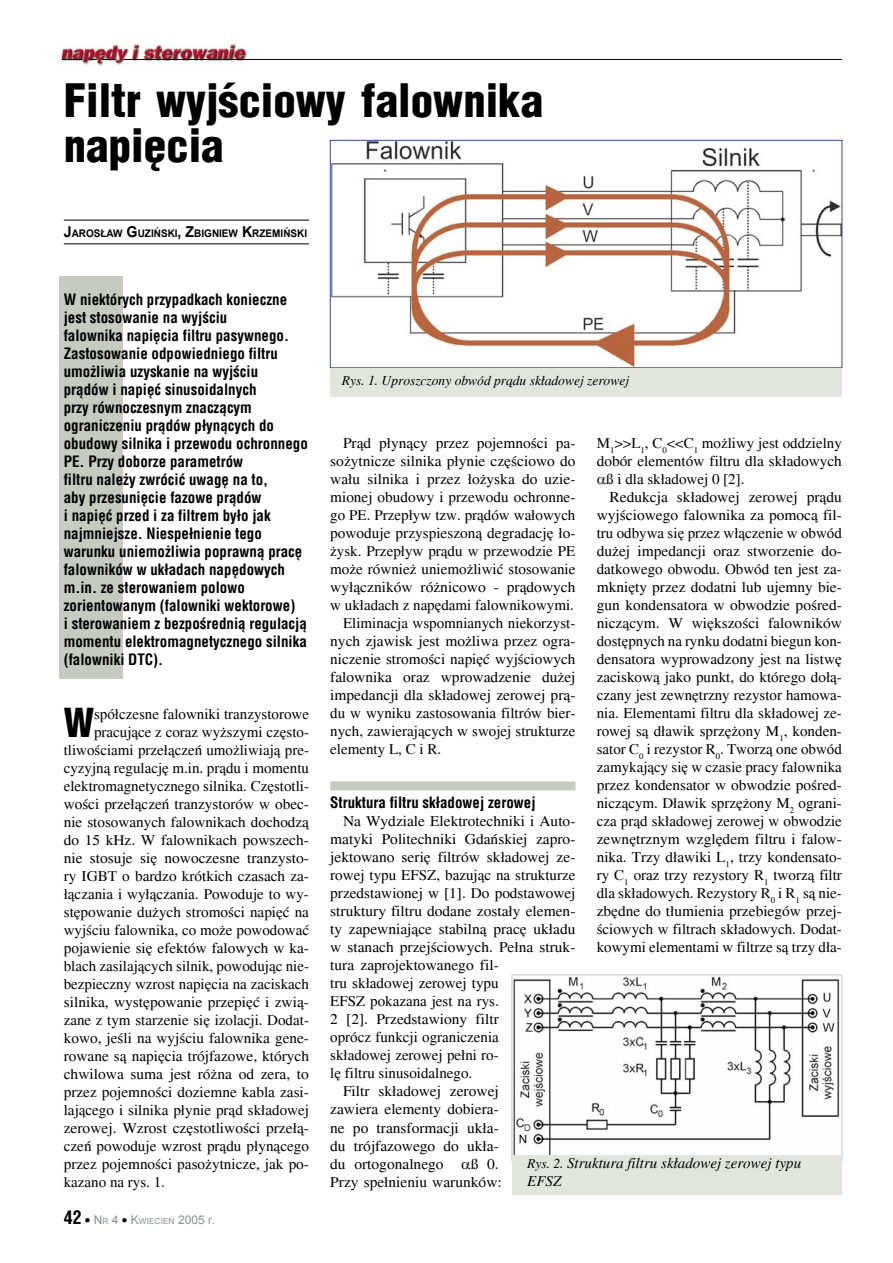
<style>
.page{position:relative;width:893px;height:1263px;background:#fff}
.page>*{position:absolute;margin:0;border:0;box-sizing:border-box;transform-origin:0 0}
.Tytuł_30{font:900 45px/45px "Switzerland Cond";color:#000}
.tekst_bez_akapitu{font:900 39px "Switzerland Cond";color:#000}
.Tytuł_szary{font:700 18px "Switzerland Condensed";color:#000}
.tekst_główny{font:15px/18px "Times";color:#000;text-align:justify}
.tekst_bez_akapitu-2{font:15px "Times";color:#000}
.lid{font:700 15px/18px "Switzerland Condensed";color:#000}
.podpisy_pod_rysunki_fotografie{font:italic 15px/18px "Times";color:#000}
.podtytuł_01{font:700 15px "Switzerland Condensed";color:#000}
.podpisy_pod_rysunki_fotografie-2{font:italic 13.5px "Times";color:#000}
.Tytuł_szary-2{font:12px "Arial";color:#889189}
.autor{font:700 10.5px "Arial";color:#000;scale:.95 1}
.s1{font-size:15px}
.s2{color:#000}
.s3{font-size:8.4px}
.s4{font-size:11.25px}
.s5{font-size:13.5px}
</style>
<div class="page">
<img style="left:60px;top:43px;width:188px;height:22px">
<svg style="left:62px;top:59px;width:20px;height:1px"></svg>
<svg style="left:88px;top:59px;width:28px;height:1px"></svg>
<hr style="left:123px;top:59px;width:719px;height:1px;background:#000">
<div style="left:60px;top:276px;width:63px;height:403px;background:#c6cac1"></div>
<hr style="left:64px;top:220px;width:245px;height:1px;background:#000">
<hr style="left:64px;top:244px;width:245px;height:1px;background:#000">
<div style="left:330px;top:781px;width:245px;height:9px;background:#c6cac1"></div>
<img style="left:332px;top:142px;width:508px;height:224px">
<div style="left:330px;top:140px;width:512px;height:228px;border:1px solid #3a4592"></div>
<div style="left:330px;top:368px;width:512px;height:28px;background:#e2e4de"></div>
<img style="left:514px;top:976px;width:326px;height:179px">
<div style="left:512px;top:974px;width:330px;height:187px;border:1px solid #c6cac1"></div>
<div style="left:512px;top:1155px;width:330px;height:40px;background:#e2e4de"></div>
<p class="Tytuł_30" style="left:64px;top:77px;width:481px">Filtr wyjściowy falownika napięcia</p>
<p class="autor" style="left:64px;top:227px;width:258px"><span class="s1">J</span>AROSŁAW <span class="s1">G</span>UZIŃSKI<span class="s1">, Z</span>BIGNIEW <span class="s1">K</span>RZEMIŃSKI</p>
<p class="lid" style="left:64px;top:290px;width:246px">W niektórych przypadkach konieczne jest stosowanie na wyjściu<br>falownika napięcia filtru pasywnego.<br>Zastosowanie odpowiedniego filtru umożliwia uzyskanie na wyjściu<br>prądów i napięć sinusoidalnych<br>przy równoczesnym znaczącym ograniczeniu prądów płynących do obudowy silnika i przewodu ochronnego PE. Przy doborze parametrów<br>filtru należy zwrócić uwagę na to,<br>aby przesunięcie fazowe prądów<br>i napięć przed i za filtrem było jak najmniejsze. Niespełnienie tego warunku uniemożliwia poprawną pracę falowników w układach napędowych m.in. ze sterowaniem polowo zorientowanym (falowniki wektorowe)<br>i sterowaniem z bezpośrednią regulacją momentu elektromagnetycznego silnika (falowniki DTC).</p>
<p class="tekst_bez_akapitu" style="left:64px;top:698px;width:32px">W</p>
<p class="tekst_bez_akapitu-2" style="left:94px;top:705px;width:216px">spółczesne falowniki tranzystorowe</p>
<p class="tekst_bez_akapitu-2" style="left:94px;top:723px;width:216px">pracujące z coraz wyższymi często-</p>
<p class="tekst_bez_akapitu-2" style="left:64px;top:741px;width:247px">tliwościami przełączeń umożliwiają pre-</p>
<p class="tekst_bez_akapitu-2" style="left:64px;top:759px;width:247px">cyzyjną regulację m.in. prądu i momentu</p>
<p class="tekst_bez_akapitu-2" style="left:64px;top:777px;width:247px">elektromagnetycznego silnika. Częstotli-</p>
<p class="tekst_bez_akapitu-2" style="left:64px;top:795px;width:247px">wości przełączeń tranzystorów w obec-</p>
<p class="tekst_bez_akapitu-2" style="left:64px;top:813px;width:247px">nie stosowanych falownikach dochodzą</p>
<p class="tekst_bez_akapitu-2" style="left:64px;top:831px;width:247px">do 15 kHz. W falownikach powszech-</p>
<p class="tekst_bez_akapitu-2" style="left:64px;top:849px;width:247px">nie stosuje się nowoczesne tranzysto-</p>
<p class="tekst_bez_akapitu-2" style="left:64px;top:867px;width:247px">ry IGBT o bardzo krótkich czasach za-</p>
<p class="tekst_bez_akapitu-2" style="left:64px;top:885px;width:247px">łączania i wyłączania. Powoduje to wy-</p>
<p class="tekst_bez_akapitu-2" style="left:64px;top:903px;width:247px">stępowanie dużych stromości napięć na</p>
<p class="tekst_bez_akapitu-2" style="left:64px;top:921px;width:247px">wyjściu falownika, co może powodować</p>
<p class="tekst_bez_akapitu-2" style="left:64px;top:939px;width:247px">pojawienie się efektów falowych w ka-</p>
<p class="tekst_bez_akapitu-2" style="left:64px;top:957px;width:247px">blach zasilających silnik, powodując nie-</p>
<p class="tekst_bez_akapitu-2" style="left:64px;top:975px;width:247px">bezpieczny wzrost napięcia na zaciskach</p>
<p class="tekst_bez_akapitu-2" style="left:64px;top:993px;width:247px">silnika, występowanie przepięć i zwią-</p>
<p class="tekst_bez_akapitu-2" style="left:64px;top:1011px;width:247px">zane z tym starzenie się izolacji. Dodat-</p>
<p class="tekst_bez_akapitu-2" style="left:64px;top:1029px;width:247px">kowo, jeśli na wyjściu falownika gene-</p>
<p class="tekst_bez_akapitu-2" style="left:64px;top:1047px;width:247px">rowane są napięcia trójfazowe, których</p>
<p class="tekst_bez_akapitu-2" style="left:64px;top:1065px;width:247px">chwilowa suma jest różna od zera, to</p>
<p class="tekst_bez_akapitu-2" style="left:64px;top:1083px;width:247px">przez pojemności doziemne kabla zasi-</p>
<p class="tekst_bez_akapitu-2" style="left:64px;top:1101px;width:247px">lającego i silnika płynie prąd składowej</p>
<p class="tekst_bez_akapitu-2" style="left:64px;top:1119px;width:247px">zerowej. Wzrost częstotliwości przełą-</p>
<p class="tekst_bez_akapitu-2" style="left:64px;top:1137px;width:247px">czeń powoduje wzrost prądu płynącego</p>
<p class="tekst_bez_akapitu-2" style="left:64px;top:1155px;width:247px">przez pojemności pasożytnicze, jak po-</p>
<p class="tekst_bez_akapitu-2" style="left:64px;top:1173px;width:103px">kazano na rys. 1.</p>
<p class="Tytuł_szary" style="left:64px;top:1207px;width:19px">42</p>
<p class="Tytuł_szary-2" style="left:85px;top:1212px;width:132px"><span class="s2">●</span> N<span class="s3">R</span> 4 <span class="s2">●</span> K<span class="s3">WIECIEŃ</span> 2005 <span class="s4">r</span>.</p>
<p class="podpisy_pod_rysunki_fotografie-2" style="left:342px;top:373px;width:289px">Rys. 1. Uproszczony obwód prądu składowej zerowej</p>
<p class="tekst_główny" style="left:330px;top:435px;width:247px;text-indent:13px">Prąd płynący przez pojemności pa&shy;sożytnicze silnika płynie częściowo do wału silnika i przez łożyska do uzie&shy;mionej obudowy i przewodu ochronne&shy;go PE. Przepływ tzw. prądów wałowych powoduje przyspieszoną degradację ło&shy;żysk. Przepływ prądu w przewodzie PE może również uniemożliwić stosowanie wyłączników różnicowo - prądowych w układach z napędami falownikowymi.</p>
<p class="tekst_główny" style="left:330px;top:615px;width:247px;text-indent:13px">Eliminacja wspomnianych niekorzyst&shy;nych zjawisk jest możliwa przez ogra&shy;niczenie stromości napięć wyjściowych falownika oraz wprowadzenie dużej impedancji dla składowej zerowej prą&shy;du w wyniku zastosowania filtrów bier&shy;nych, zawierających w swojej strukturze elementy L, C i R.</p>
<p class="podtytuł_01" style="left:330px;top:794px;width:207px">Struktura filtru składowej zerowej</p>
<p class="tekst_główny" style="left:330px;top:813px;width:247px;text-align:left;text-indent:13px">Na Wydziale Elektrotechniki i Auto&shy;matyki Politechniki Gdańskiej zapro&shy;jektowano serię filtrów składowej ze&shy;rowej typu EFSZ, bazując na strukturze przedstawionej w [1]. Do podstawowej struktury filtru dodane zostały elemen&shy;ty zapewniające stabilną pracę układu w stanach przejściowych. Pełna struk&shy;tura zaprojektowanego fil-<br>tru składowej zerowej typu<br>EFSZ pokazana jest na rys.<br>2 [2]. Przedstawiony filtr<br>oprócz funkcji ograniczenia<br>składowej zerowej pełni ro-<br>lę filtru sinusoidalnego.</p>
<p class="tekst_główny" style="left:330px;top:1083px;width:170px;text-indent:13px">Filtr składowej zerowej zawiera elementy dobiera&shy;ne po transformacji ukła&shy;du trójfazowego do ukła&shy;du ortogonalnego</p>
<p class="tekst_główny" style="left:597px;top:435px;width:247px">M<sub>1</sub>&gt;&gt;L<sub>1</sub>, C<sub>0</sub>&lt;&lt;C<sub>1</sub> możliwy jest oddzielny</p>
<p class="tekst_główny" style="left:597px;top:453px;width:247px">dobór elementów filtru dla składowych</p>
<p class="tekst_główny" style="left:606px;top:471px;width:140px">ß i dla składowej 0 [2].</p>
<p class="tekst_główny" style="left:597px;top:489px;width:247px;text-indent:13px">Redukcja składowej zerowej prądu wyjściowego falownika za pomocą fil&shy;tru odbywa się przez włączenie w obwód dużej impedancji oraz stworzenie do&shy;datkowego obwodu. Obwód ten jest za&shy;mknięty przez dodatni lub ujemny bie&shy;gun kondensatora w obwodzie pośred&shy;niczącym. W większości falowników dostępnych na rynku dodatni biegun kon&shy;densatora wyprowadzony jest na listwę zaciskową jako punkt, do którego dołą&shy;czany jest zewnętrzny rezystor hamowa&shy;nia. Elementami filtru dla składowej ze&shy;rowej są dławik sprzężony M<sub>1</sub>, konden&shy;sator C<sub>0</sub> i rezystor R<sub>0</sub>. Tworzą one obwód zamykający się w czasie pracy falownika przez kondensator w obwodzie pośred&shy;niczącym. Dławik sprzężony M<sub>2</sub> ograni&shy;cza prąd składowej zerowej w obwodzie zewnętrznym względem filtru i falow&shy;nika. Trzy dławiki L<sub>1</sub>, trzy kondensato&shy;ry C<sub>1</sub> oraz trzy rezystory R<sub>1</sub> tworzą filtr dla składowych. Rezystory R<sub>0</sub> i R<sub>1</sub> są nie&shy;zbędne do tłumienia przebiegów przej&shy;ściowych w filtrach składowych. Dodat&shy;kowymi elementami w filtrze są trzy dła-</p>
<p class="podpisy_pod_rysunki_fotografie" style="left:527px;top:1154px;width:275px"><span class="s5">Rys. 2.</span> Struktura filtru składowej zerowej typu<br>EFSZ</p>
<p class="tekst_główny" style="left:330px;top:1155px;width:173px;text-align:right">ß 0.<br>Przy spełnieniu warunków:</p>
</div>
